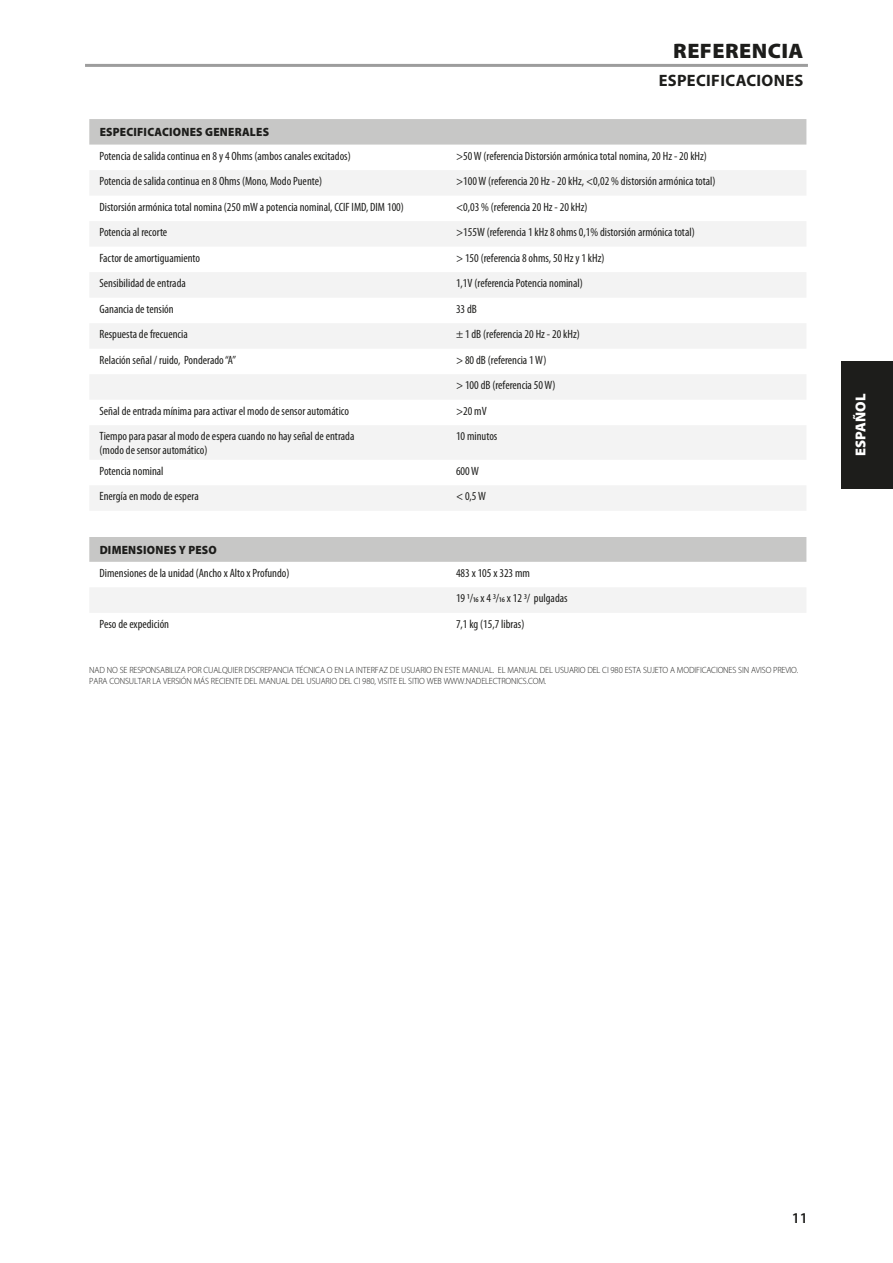
<style>
.page{position:relative;width:893px;height:1263px;background:#fff}
.page>*{position:absolute;margin:0;border:0;box-sizing:border-box;transform-origin:0 0}
.Body_copy_-_header{font:900 21px "Myriad Pro";letter-spacing:.02em;color:#1d1d1b;scale:1.05 1}
.Body_copy_-_header-2{font:700 16.5px "Myriad Pro";letter-spacing:.02em;color:#1d1d1b}
.t1{font:600 15px "Myriad Pro";color:#1d1d1b}
.t2{font:900 14.4px "Myriad Pro";color:#fff}
.Table_-_normal{font:condensed 12px "Myriad Pro";color:#1d1d1b}
.Table_-_header{font:900 12px "Myriad Pro";letter-spacing:.02em;color:#1d1d1b;scale:.95 1}
.Specifications_-_not{font:300 9px/10.5px "Myriad Pro";letter-spacing:-.015em;color:#1d1d1b;scale:.95 1}
</style>
<div class="page">
<div style="left:89px;top:119px;width:717px;height:26px;background:#c7c7c6"></div>
<svg style="left:89px;top:170px;width:717px;height:443px;fill:#f3f3f3"></svg>
<div style="left:89px;top:511px;width:717px;height:25px;background:#fff"></div>
<hr style="left:85px;top:64px;width:723px;height:3px;background:#9d9d9d">
<div style="left:842px;top:361px;width:51px;height:127px;background:#1d1d1b"></div>
<p class="Body_copy_-_header" style="left:673px;top:37px;width:125px">REFERENCIA</p>
<p class="Body_copy_-_header-2" style="left:659px;top:70px;width:146px">ESPECIFICACIONES</p>
<p class="Table_-_header" style="left:100px;top:124px;width:180px">ESPECIFICACIONES GENERALES</p>
<p class="Table_-_normal" style="left:100px;top:148px;width:253px">Potencia de salida continua en 8 y 4 Ohms (ambos canales excitados)</p>
<p class="Table_-_normal" style="left:456px;top:148px;width:252px">&gt;50 W (referencia Distorsión armónica total nomina, 20 Hz - 20 kHz)</p>
<p class="Table_-_normal" style="left:100px;top:174px;width:224px">Potencia de salida continua en 8 Ohms (Mono, Modo Puente)</p>
<p class="Table_-_normal" style="left:456px;top:174px;width:261px">&gt;100 W (referencia 20 Hz - 20 kHz, &lt;0,02 % distorsión armónica total)</p>
<p class="Table_-_normal" style="left:100px;top:199px;width:306px">Distorsión armónica total nomina (250 mW a potencia nominal, CCIF IMD, DIM 100)</p>
<p class="Table_-_normal" style="left:456px;top:199px;width:133px">&lt;0,03 % (referencia 20 Hz - 20 kHz)</p>
<p class="Table_-_normal" style="left:100px;top:225px;width:69px">Potencia al recorte</p>
<p class="Table_-_normal" style="left:456px;top:225px;width:240px">&gt;155W (referencia 1 kHz 8 ohms 0,1% distorsión armónica total)</p>
<p class="Table_-_normal" style="left:100px;top:250px;width:102px">Factor de amortiguamiento</p>
<p class="Table_-_normal" style="left:456px;top:250px;width:150px">&gt; 150 (referencia 8 ohms, 50 Hz y 1 kHz)</p>
<p class="Table_-_normal" style="left:100px;top:276px;width:88px">Sensibilidad de entrada</p>
<p class="Table_-_normal" style="left:456px;top:276px;width:128px">1,1V (referencia Potencia nominal)</p>
<p class="Table_-_normal" style="left:100px;top:301px;width:76px">Ganancia de tensión</p>
<p class="Table_-_normal" style="left:456px;top:301px;width:22px">33 dB</p>
<p class="Table_-_normal" style="left:100px;top:327px;width:90px">Respuesta de frecuencia</p>
<p class="Table_-_normal" style="left:456px;top:327px;width:125px">± 1 dB (referencia 20 Hz - 20 kHz)</p>
<p class="Table_-_normal" style="left:100px;top:352px;width:138px">Relación señal / ruido, Ponderado “A”</p>
<p class="Table_-_normal" style="left:456px;top:352px;width:92px">&gt; 80 dB (referencia 1 W)</p>
<p class="Table_-_normal" style="left:456px;top:378px;width:101px">&gt; 100 dB (referencia 50 W)</p>
<p class="Table_-_normal" style="left:100px;top:403px;width:251px">Señal de entrada mínima para activar el modo de sensor automático</p>
<p class="Table_-_normal" style="left:456px;top:403px;width:32px">&gt;20 mV</p>
<p class="Table_-_normal" style="left:100px;top:429px;width:256px">Tiempo para pasar al modo de espera cuando no hay señal de entrada</p>
<p class="Table_-_normal" style="left:100px;top:442px;width:109px">(modo de sensor automático)</p>
<p class="Table_-_normal" style="left:456px;top:429px;width:43px">10 minutos</p>
<p class="Table_-_normal" style="left:100px;top:463px;width:65px">Potencia nominal</p>
<p class="Table_-_normal" style="left:456px;top:463px;width:25px">600 W</p>
<p class="Table_-_normal" style="left:100px;top:489px;width:101px">Energía en modo de espera</p>
<p class="Table_-_normal" style="left:456px;top:489px;width:31px">&lt; 0,5 W</p>
<p class="Table_-_header" style="left:100px;top:541px;width:125px">DIMENSIONES Y PESO</p>
<p class="Table_-_normal" style="left:100px;top:566px;width:191px">Dimensiones de la unidad (Ancho x Alto x Profundo)</p>
<p class="Table_-_normal" style="left:456px;top:566px;width:76px">483 x 105 x 323 mm</p>
<p class="Table_-_normal" style="left:456px;top:591px;width:113px">19 1/16 x 4 3/16 x 12 3/ pulgadas</p>
<p class="Table_-_normal" style="left:100px;top:617px;width:71px">Peso de expedición</p>
<p class="Table_-_normal" style="left:456px;top:617px;width:70px">7,1 kg (15,7 libras)</p>
<p class="Specifications_-_not" style="left:89px;top:665px;width:748px">NAD NO SE RESPONSABILIZA POR CUALQUIER DISCREPANCIA TÉCNICA O EN LA INTERFAZ DE USUARIO EN ESTE MANUAL. EL MANUAL DEL USUARIO DEL CI 980 ESTA SUJETO A MODIFICACIONES SIN AVISO PREVIO.<br>PARA CONSULTAR LA VERSIÓN MÁS RECIENTE DEL MANUAL DEL USUARIO DEL CI 980, VISITE EL SITIO WEB WWW.NADELECTRONICS.COM.</p>
<p class="t2" style="left:851px;top:456px;width:63px;rotate:-90deg">ESPAÑOL</p>
<p class="t1" style="left:792px;top:1208px;width:18px">11</p>
</div>
